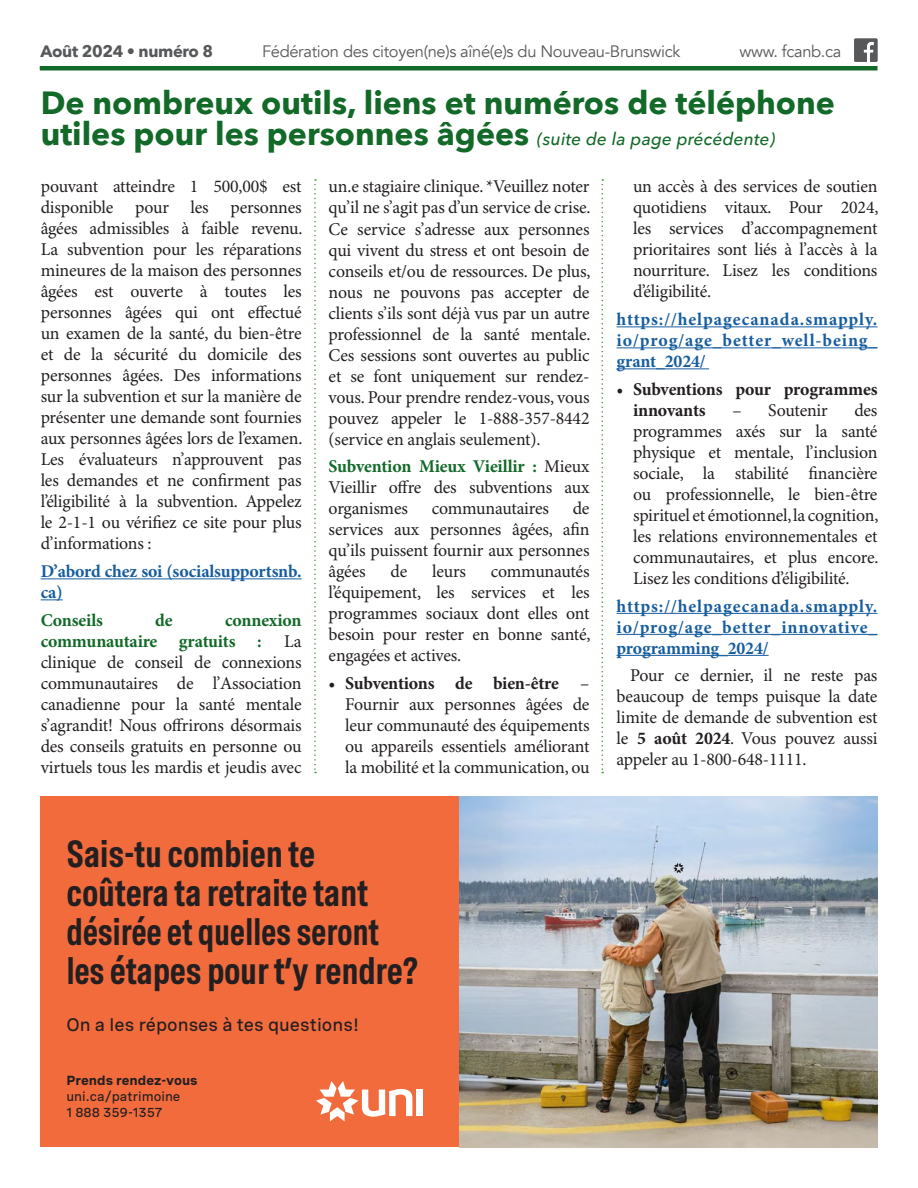
<style>
.page{position:relative;width:918px;height:1188px;background:#fff}
.page>*{position:absolute;margin:0;border:0;box-sizing:border-box;transform-origin:0 0}
.t1{font:600 37.5px/39px "Spezia Condensed";letter-spacing:-.01em;color:#231f20}
.t2{font:700 32.1px/30.8px "Avenir Next";color:#126928}
.t3{font:18px/21px "Minion Pro";letter-spacing:-.01em;color:#231f20;text-align:justify}
.t4{font:700 18px/21px "Minion Pro";letter-spacing:.04em;color:#175d9e;text-align:justify}
.t5{font:700 18px/21px "Minion Pro";letter-spacing:-.01em;color:#175d9e}
.t6{font:700 18px/21px "Minion Pro";letter-spacing:-.01em;color:#231f20}
.t7{font:500 18px "Spezia";color:#231f20}
.t8{font:700 18px "Minion Pro";letter-spacing:-.01em;color:#126928}
.t9{font:16.5px "Avenir";letter-spacing:-.02em;color:#57585a}
.t10{font:700 16.5px "Avenir Next";letter-spacing:-.02em;color:#57585a}
.t11{font:500 13.2px/15.8px "Spezia";color:#231f20}
.t12{font:700 13.2px "Spezia";color:#231f20}
.s1{font-weight:500;font-style:italic;font-size:17.55px}
.s2{font-weight:400}
.s3{font-weight:700;color:#126928}
.s4{font-weight:700}
</style>
<div class="page">
<div style="left:40px;top:796px;width:434px;height:352px;background:#f26b3d"></div>
<div style="left:416px;top:1090px;width:7px;height:26px;background:#fff"></div>
<svg style="left:316px;top:1081px;width:96px;height:40px"></svg>
<img style="left:459px;top:796px;width:419px;height:352px">
<svg style="left:673px;top:863px;width:11px;height:10px"></svg>
<hr style="left:40px;top:66px;width:838px;height:4px;background:#126928">
<svg style="left:854px;top:39px;width:23px;height:23px"></svg>
<hr style="left:41px;top:578px;width:261px;height:1px;background:#175d9e">
<svg style="left:41px;top:599px;width:22px;height:1px"></svg>
<hr style="left:617px;top:326px;width:260px;height:1px;background:#175d9e">
<hr style="left:617px;top:347px;width:260px;height:1px;background:#175d9e">
<hr style="left:617px;top:368px;width:92px;height:1px;background:#175d9e">
<hr style="left:617px;top:613px;width:260px;height:1px;background:#175d9e">
<hr style="left:617px;top:634px;width:260px;height:1px;background:#175d9e">
<hr style="left:617px;top:655px;width:152px;height:1px;background:#175d9e">
<svg style="left:314px;top:179px;width:2px;height:594px"></svg>
<svg style="left:602px;top:179px;width:1px;height:594px"></svg>
<p class="t10" style="left:40px;top:36px;width:174px">Août 2024 • numéro 8</p>
<p class="t9" style="left:262px;top:41px;width:420px">Fédération des citoyen(ne)s aîné(e)s du Nouveau-Brunswick</p>
<p class="t9" style="left:740px;top:41px;width:103px">www. fcanb.ca</p>
<h2 class="t2" style="left:41px;top:87px;width:796px">De nombreux outils, liens et numéros de téléphone utiles pour les personnes âgées <span class="s1">(suite de la page précédente)</span></h2>
<p class="t3" style="left:41px;top:177px;width:263px">pouvant atteindre 1 500,00$ est disponible pour les personnes âgées admissibles à faible revenu.<br>La subvention pour les réparations mineures de la maison des personnes âgées est ouverte à toutes les personnes âgées qui ont effectué un examen de la santé, du bien-être et de la sécurité du domicile des personnes âgées. Des informations sur la subvention et sur la manière de présenter une demande sont fournies aux personnes âgées lors de l’examen.<br>Les évaluateurs n’approuvent pas les demandes et ne confirment pas l’éligibilité à la subvention. Appelez le 2-1-1 ou vérifiez ce site pour plus d’informations :</p>
<p class="t5" style="left:41px;top:562px;width:262px">D’abord chez soi (socialsupportsnb. ca)</p>
<p class="t8" style="left:41px;top:609px;width:64px">Conseils</p>
<p class="t8" style="left:155px;top:609px;width:19px">de</p>
<p class="t3" style="left:633px;top:177px;width:247px">un accès à des services de soutien quotidiens vitaux. Pour 2024, les services d’accompagnement prioritaires sont liés à l’accès à la nourriture. Lisez les conditions d’éligibilité.</p>
<p class="t4" style="left:617px;top:310px;width:262px">https://helpagecanada.smapply. io/prog/age_better_well-being_ grant_2024/</p>
<p class="t6" style="left:633px;top:379px;width:246px;text-indent:-17px"><span class="s2">•</span> Subventions pour programmes innovants</p>
<p class="t3" style="left:329px;top:177px;width:263px">un.e stagiaire clinique. *Veuillez noter qu’il ne s’agit pas d’un service de crise.<br>Ce service s’adresse aux personnes qui vivent du stress et ont besoin de conseils et/ou de ressources. De plus, nous ne pouvons pas accepter de clients s’ils sont déjà vus par un autre professionnel de la santé mentale.<br>Ces sessions sont ouvertes au public et se font uniquement sur rendez&shy;vous. Pour prendre rendez-vous, vous pouvez appeler le 1-888-357-8442 (service en anglais seulement).</p>
<p class="t3" style="left:329px;top:457px;width:262px"><span class="s3">Subvention Mieux Vieillir :</span> Mieux Vieillir offre des subventions aux organismes</p>
<p class="t3" style="left:633px;top:400px;width:247px;text-indent:221px">des programmes axés sur la santé physique et mentale, l’inclusion sociale, la stabilité financière ou professionnelle, le bien-être spirituel et émotionnel, la cognition, les relations environnementales et communautaires, et plus encore.<br>Lisez les conditions d’éligibilité.</p>
<p class="t4" style="left:617px;top:596px;width:262px">https://helpagecanada.smapply. io/prog/age_better_innovative_ programming_2024/</p>
<p class="t3" style="left:617px;top:666px;width:262px;text-indent:14px">Pour ce dernier, il ne reste pas beaucoup de temps puisque la date limite de demande de subvention est le <span class="s4">5 août 2024</span>. Vous pouvez aussi appeler au 1-800-648-1111.</p>
<p class="t3" style="left:732px;top:400px;width:97px">– Soutenir</p>
<p class="t3" style="left:329px;top:499px;width:262px;text-indent:244px">de services aux personnes âgées, afin qu’ils puissent fournir aux personnes âgées</p>
<p class="t3" style="left:432px;top:499px;width:119px">communautaires</p>
<p class="t3" style="left:390px;top:562px;width:18px">de</p>
<p class="t3" style="left:432px;top:562px;width:35px">leurs</p>
<p class="t3" style="left:329px;top:562px;width:263px;text-indent:162px">communautés l’équipement, les services et les programmes sociaux dont elles ont besoin pour rester en bonne santé, engagées et actives.</p>
<p class="t3" style="left:345px;top:674px;width:246px;text-indent:-17px">• <span class="s4">Subventions de bien-être</span> – Fournir aux personnes âgées de leur communauté des équipements ou appareils essentiels améliorant la mobilité et la communication, ou</p>
<p class="t3" style="left:41px;top:610px;width:262px;text-indent:184px"><span class="s3">connexion communautaire gratuits :</span> La clinique de conseil de connexions communautaires de l’Association canadienne pour la santé mentale s’agrandit! Nous offrirons désormais des conseils gratuits en personne ou virtuels tous les mardis et jeudis avec</p>
<h1 class="t1" style="left:66px;top:832px;width:354px">Sais-tu combien te coûtera ta retraite tant désirée et quelles seront les étapes pour t’y rendre?</h1>
<p class="t7" style="left:66px;top:1011px;width:295px">On a les réponses à tes questions!</p>
<p class="t12" style="left:66px;top:1071px;width:133px">Prends rendez-vous</p>
<p class="t11" style="left:66px;top:1088px;width:116px">uni.ca/patrimoine<br>1 888 359-1357</p>
</div>
